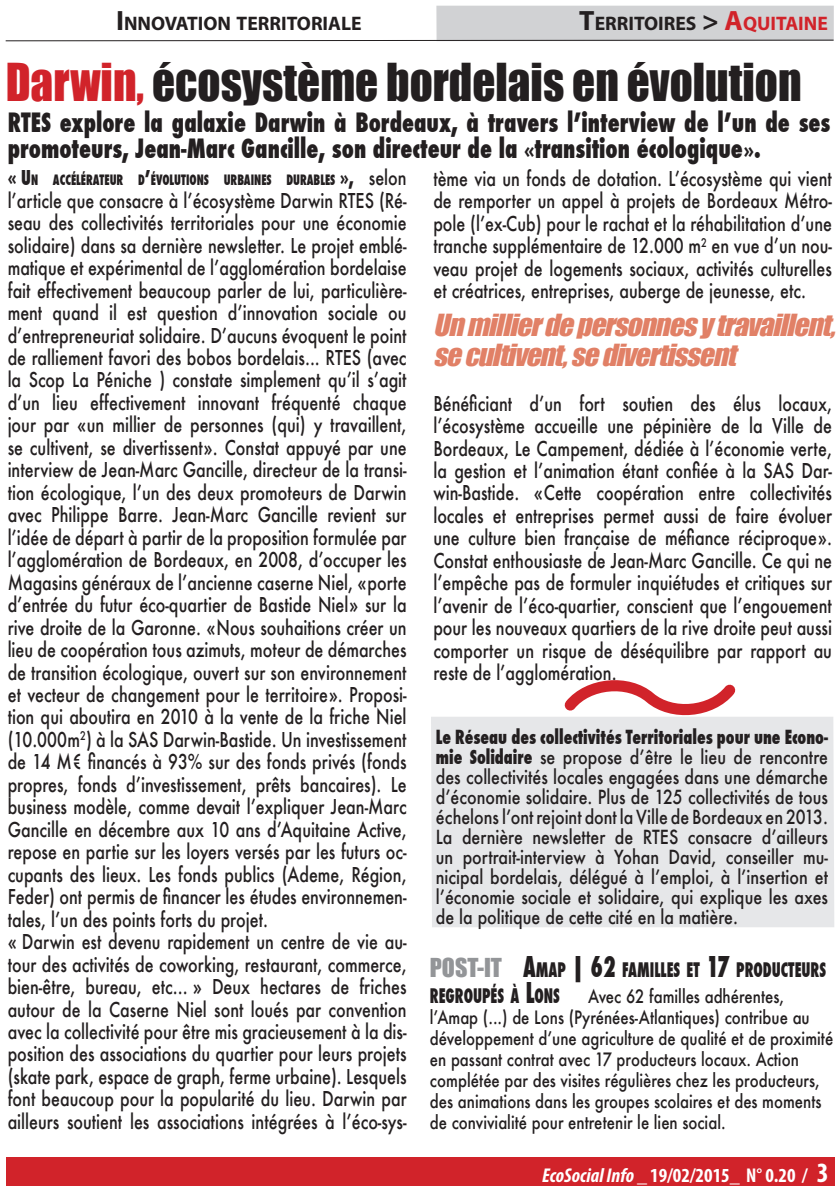
<style>
.page{position:relative;width:840px;height:1191px;background:#fff}
.page>*{position:absolute;margin:0;border:0;box-sizing:border-box;transform-origin:0 0}
.t1{font:48px "Impact";color:#231f20;scale:.94 1}
.t2{font:italic 28px/30px "Impact";color:#e18066}
.t3{font:800 condensed 26px/26px "Futura";color:#231f20;scale:.85 1}
.t4{font:500 20px/22.4px "Futura";color:#231f20;text-align:justify;scale:.8 1}
.t5{font:700 condensed 20px "Myriad Pro";color:#fff}
.t6{font:700 19.6px "Myriad";color:#231f20}
.t7{font:800 condensed 19.6px "Futura";color:#231f20;scale:.75 1}
.t8{font:500 19px/20px "Futura";color:#231f20;text-align:justify;scale:.84 1}
.t9{font:500 18px/21px "Futura";color:#231f20;scale:.83 1}
.t10{font:800 condensed 14px "Futura";color:#231f20;scale:.8 1}
.s1{font-size:28px}
.s2{font-size:28px;color:#d1232a}
.s3{color:#d1232a}
.s4{font-size:22px}
.s5{font-size:20px}
.s6{font-weight:500;font-stretch:normal;font-size:20px}
.s7{font-weight:800;font-stretch:condensed}
.s8{font-family:"Impact";font-weight:400;font-stretch:normal;font-size:24px;color:#939598}
.s9{font-weight:800;font-stretch:condensed;font-size:19.6px}
.s10{font-weight:800;font-stretch:condensed;font-size:28px}
.s11{font-style:italic}
</style>
<div class="page">
<div style="left:436px;top:6px;width:397px;height:35px;background:#d1d2d4"></div>
<div style="left:6px;top:1157px;width:827px;height:28px;background:#d1232a"></div>
<svg style="left:5px;top:39px;width:829px;height:3px"></svg>
<div style="left:431px;top:717px;width:402px;height:210px;background:#e6e7e9"></div>
<svg style="left:554px;top:680px;width:190px;height:52px"></svg>
<p class="t6" style="left:116px;top:13px;width:245px"><span class="s1">I</span> NNOVATION TERRITORIALE</p>
<p class="t6" style="left:579px;top:13px;width:248px"><span class="s1">T</span>ERRITOIRES <span class="s1">&gt;</span> <span class="s2">A</span><span class="s3">QUITAINE</span></p>
<h1 class="t1" style="left:6px;top:52px;width:847px"><span class="s3">Darwin,</span> écosystème bordelais en évolution</h1>
<h3 class="t3" style="left:8px;top:110px;width:968px">RTES explore la galaxie Darwin à Bordeaux, à travers l’interview de l’un de ses promoteurs, Jean-Marc Gancille, son directeur de la <span class="s4">«</span>transition écologique<span class="s4">»</span>.</h3>
<p class="t10" style="left:8px;top:170px;width:500px"><span class="s5">« U</span> N ACCÉLÉRATEUR D<span class="s5">’</span>ÉVOLUTIONS URBAINES DURABLES <span class="s5">»,</span> <span class="s6">selon</span></p>
<p class="t4" style="left:8px;top:189px;width:500px;text-align:left">l’article que consacre à l’écosystème Darwin RTES (Ré&shy;seau des collectivités territoriales pour une économie solidaire) dans sa dernière newsletter. Le projet emblé&shy;matique et expérimental de l’agglomération bordelaise fait effectivement beaucoup parler de lui, particulière&shy;ment quand il est question d’innovation sociale ou d’entrepreneuriat solidaire. D’aucuns évoquent le point de ralliement favori des bobos bordelais... RTES (avec la Scop La Péniche ) constate simplement qu’il s’agit d’un lieu effectivement innovant fréquenté chaque jour par «un millier de personnes (qui) y travaillent, se cultivent, se divertissent». Constat appuyé par une interview de Jean-Marc Gancille, directeur de la transi&shy;tion écologique, l’un des deux promoteurs de Darwin avec Philippe Barre. Jean-Marc Gancille revient sur l’idée de départ à partir de la proposition formulée par l’agglomération de Bordeaux, en 2008, d’occuper les Magasins généraux de l’ancienne caserne Niel, «porte d’entrée du futur éco-quartier de Bastide Niel» sur la rive droite de la Garonne. «Nous souhaitions créer un lieu de coopération tous azimuts, moteur de démarches de transition écologique, ouvert sur son environnement et vecteur de changement pour le territoire». Proposi&shy;tion qui aboutira en 2010 à la vente de la friche Niel (10.000m<sup>2</sup>) à la SAS Darwin-Bastide. Un investissement de 14 M€ financés à 93% sur des fonds privés (fonds propres, fonds d’investissement, prêts bancaires). Le business modèle, comme devait l’expliquer Jean-Marc Gancille en décembre aux 10 ans d’Aquitaine Active, repose en partie sur les loyers versés par les futurs oc&shy;cupants des lieux. Les fonds publics (Ademe, Région, Feder) ont permis de financer les études environnemen&shy;tales, l’un des points forts du projet.<br>« Darwin est devenu rapidement un centre de vie au&shy;tour des activités de coworking, restaurant, commerce, bien-être, bureau, etc... » Deux hectares de friches au-tour de la Caserne Niel sont loués par convention avec la collectivité pour être mis gracieusement à la dis&shy;position des associations du quartier pour leurs projets (skate park, espace de graph, ferme urbaine). Lesquels font beaucoup pour la popularité du lieu. Darwin par ailleurs soutient les associations intégrées à l’éco-sys-</p>
<p class="t4" style="left:433px;top:167px;width:499px">tème via un fonds de dotation. L’écosystème qui vient de remporter un appel à projets de Bordeaux Métro&shy;pole (l’ex-Cub) pour le rachat et la réhabilitation d’une tranche supplémentaire de 12.000 m<sup>2</sup> en vue d’un nou&shy;veau projet de logements sociaux, activités culturelles et créatrices, entreprises, auberge de jeunesse, etc.</p>
<h2 class="t2" style="left:433px;top:310px;width:410px">Unmillierdepersonnesytravaillent, secultivent,sedivertissent</h2>
<p class="t4" style="left:433px;top:392px;width:499px">Bénéficiant d’un fort soutien des élus locaux, l’écosystème accueille une pépinière de la Ville de Bordeaux, Le Campement, dédiée à l’économie verte, la gestion et l’animation étant confiée à la SAS Dar&shy;win-Bastide. «Cette coopération entre collectivités locales et entreprises permet aussi de faire évoluer une culture bien française de méfiance réciproque».<br>Constat enthousiaste de Jean-Marc Gancille. Ce qui ne l’empêche pas de formuler inquiétudes et critiques sur l’avenir de l’éco-quartier, conscient que l’engouement pour les nouveaux quartiers de la rive droite peut aussi comporter un risque de déséquilibre par rapport au reste de l’agglomération.</p>
<p class="t8" style="left:435px;top:727px;width:468px"><span class="s7">Le Réseau des collectivités Territoriales pour une Econo&shy;mie Solidaire</span> se propose d’être le lieu de rencontre des collectivités locales engagées dans une démarche d’économie solidaire. Plus de 125 collectivités de tous échelons l’ont rejoint dont la Ville de Bordeaux en 2013.<br>La dernière newsletter de RTES consacre d’ailleurs un portrait-interview à Yohan David, conseiller mu&shy;nicipal bordelais, délégué à l’emploi, à l’insertion et l’économie sociale et solidaire, qui explique les axes de la politique de cette cité en la matière.</p>
<p class="t7" style="left:429px;top:956px;width:309px"><span class="s8">POST-IT</span> <span class="s1">A</span>map <span class="s1">| 62</span> familles</p>
<p class="t7" style="left:686px;top:956px;width:186px">et <span class="s1">17</span> producteurs</p>
<p class="t9" style="left:429px;top:985px;width:487px"><span class="s9">REGROUPÉS À</span> <span class="s10">L</span><span class="s9">ONS</span> Avec 62 familles adhérentes, l’Amap (...) de Lons (Pyrénées-Atlantiques) contribue au développement d’une agriculture de qualité et de proximité en passant contrat avec 17 producteurs locaux. Action complétée par des visites régulières chez les producteurs, des animations dans les groupes scolaires et des moments de convivialité pour entretenir le lien social.</p>
<p class="t5" style="left:542px;top:1162px;width:267px"><span class="s11">EcoSocial Info</span> _ 19/02/2015_ N° 0.20 /</p>
</div>
